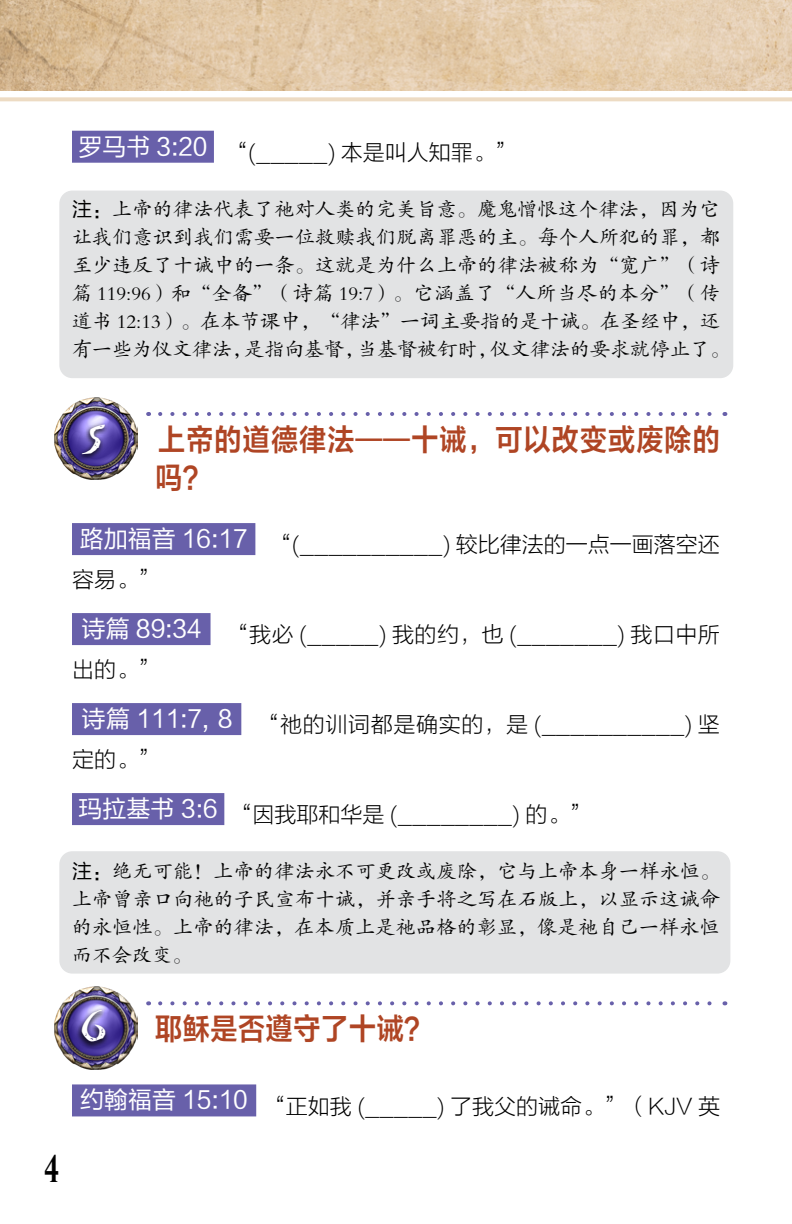
<style>
.page{position:relative;width:792px;height:1224px;background:#fff}
.page>*{position:absolute;margin:0;border:0;box-sizing:border-box;transform-origin:0 0}
.t1{font:700 50px "Carta Marina";color:#fff}
.t2{font:40px "Desire Pro";color:#000}
.t3{font:30px/38px "FZLTZCHK GBK1 0";letter-spacing:.045em;color:#af4524;scale:.9 1}
.t4{font:30px "FZLTZCHK GBK1 0";letter-spacing:.025em;color:#af4524;scale:.9 1}
.t5{font:22px/35px "FZLTKHK GBK1 0";color:#000}
.t6{font:22px/35px "FZLTKHK GBK1 0";letter-spacing:.02em;color:#000}
.t7{font:22px/35px "FZLTKHK GBK1 0";letter-spacing:.03em;color:#000}
.t8{font:20px/28px "FZKTK GBK1 0";letter-spacing:.015em;color:#000}
.s1{font-family:"FZLTHK GBK1 0"}
</style>
<div class="page">
<img style="left:0;top:0;width:792px;height:91px">
<svg style="left:0;top:97px;width:792px;height:4px;background:#eedec8"></svg>
<div style="left:72px;top:131px;width:142px;height:32px;background:#6860aa"></div>
<div style="left:72px;top:523px;width:183px;height:32px;background:#6860aa"></div>
<div style="left:72px;top:613px;width:139px;height:32px;background:#6860aa"></div>
<div style="left:72px;top:703px;width:169px;height:32px;background:#6860aa"></div>
<div style="left:72px;top:793px;width:152px;height:32px;background:#6860aa"></div>
<div style="left:72px;top:1084px;width:184px;height:32px;background:#6860aa"></div>
<img style="left:54px;top:398px;width:83px;height:82px">
<div style="left:76px;top:422px;width:34px;height:39px;background:#000;opacity:.75"></div>
<img style="left:54px;top:987px;width:83px;height:82px">
<div style="left:76px;top:1007px;width:34px;height:42px;background:#000;opacity:.75"></div>
<svg style="left:160px;top:412px;width:552px;height:4px"></svg>
<svg style="left:160px;top:1001px;width:552px;height:4px"></svg>
<div style="left:59px;top:191px;width:674px;height:187px;background:#e2e3e4;border-radius:13px"></div>
<div style="left:59px;top:851px;width:671px;height:123px;background:#e2e3e4;border-radius:13px"></div>
<p class="t5" style="left:79px;top:135px;width:440px"><sup>罗马书</sup> <sup>3:20</sup> “(_____) 本是叫人知罪。”</p>
<p class="t8" style="left:72px;top:196px;width:659px"><span class="s1">注：</span>上帝的律法代表了祂对人类的完美旨意。魔鬼憎恨这个律法，因为它让我们意识到我们需要一位救赎我们脱离罪恶的主。每个人所犯的罪，都至少违反了十诫中的一条。这就是为什么上帝的律法被称为“宽广”（诗篇 119:96）和“全备”（诗篇 19:7）。它涵盖了“人所当尽的本分”（传道书 12:13）。在本节课中，“律法”一词主要指的是十诫。在圣经中，还有一些为仪文律法，是指向基督，当基督被钉时，仪文律法的要求就停止了。</p>
<h1 class="t1" style="left:82px;top:407px;width:25px">5</h1>
<h3 class="t3" style="left:155px;top:421px;width:629px">上帝的道德律法——十诫，可以改变或废除的吗？</h3>
<p class="t5" style="left:72px;top:528px;width:649px;text-indent:8px"><sup>路加福音</sup> <sup>16:17</sup> “(__________) 较比律法的一点一画落空还容易。”</p>
<p class="t6" style="left:72px;top:618px;width:649px;text-indent:9px"><sup>诗篇</sup> <sup>89:34</sup> “我必 (_____) 我的约，也 (_______) 我口中所出的。”</p>
<p class="t7" style="left:72px;top:708px;width:649px;text-indent:10px"><sup>诗篇</sup> <sup>111:7,</sup> <sup>8</sup> “祂的训词都是确实的，是 (__________) 坚定的。”</p>
<p class="t5" style="left:79px;top:798px;width:514px"><sup>玛拉基书</sup> <sup>3:6</sup> “因我耶和华是 (________) 的。”</p>
<p class="t8" style="left:72px;top:858px;width:650px;text-align:justify"><span class="s1">注：</span>绝无可能！上帝的律法永不可更改或废除，它与上帝本身一样永恒。上帝曾亲口向祂的子民宣布十诫，并亲手将之写在石版上，以显示这诫命的永恒性。上帝的律法，在本质上是祂品格的彰显，像是祂自己一样永恒而不会改变。</p>
<h2 class="t2" style="left:45px;top:1145px;width:16px">4</h2>
<h1 class="t1" style="left:81px;top:996px;width:27px">6</h1>
<h3 class="t4" style="left:155px;top:1012px;width:308px">耶稣是否遵守了十诫？</h3>
<p class="t5" style="left:80px;top:1089px;width:641px"><sup>约翰福音</sup> <sup>15:10</sup> “正如我 (_____) 了我父的诫命。”（KJV 英</p>
</div>
